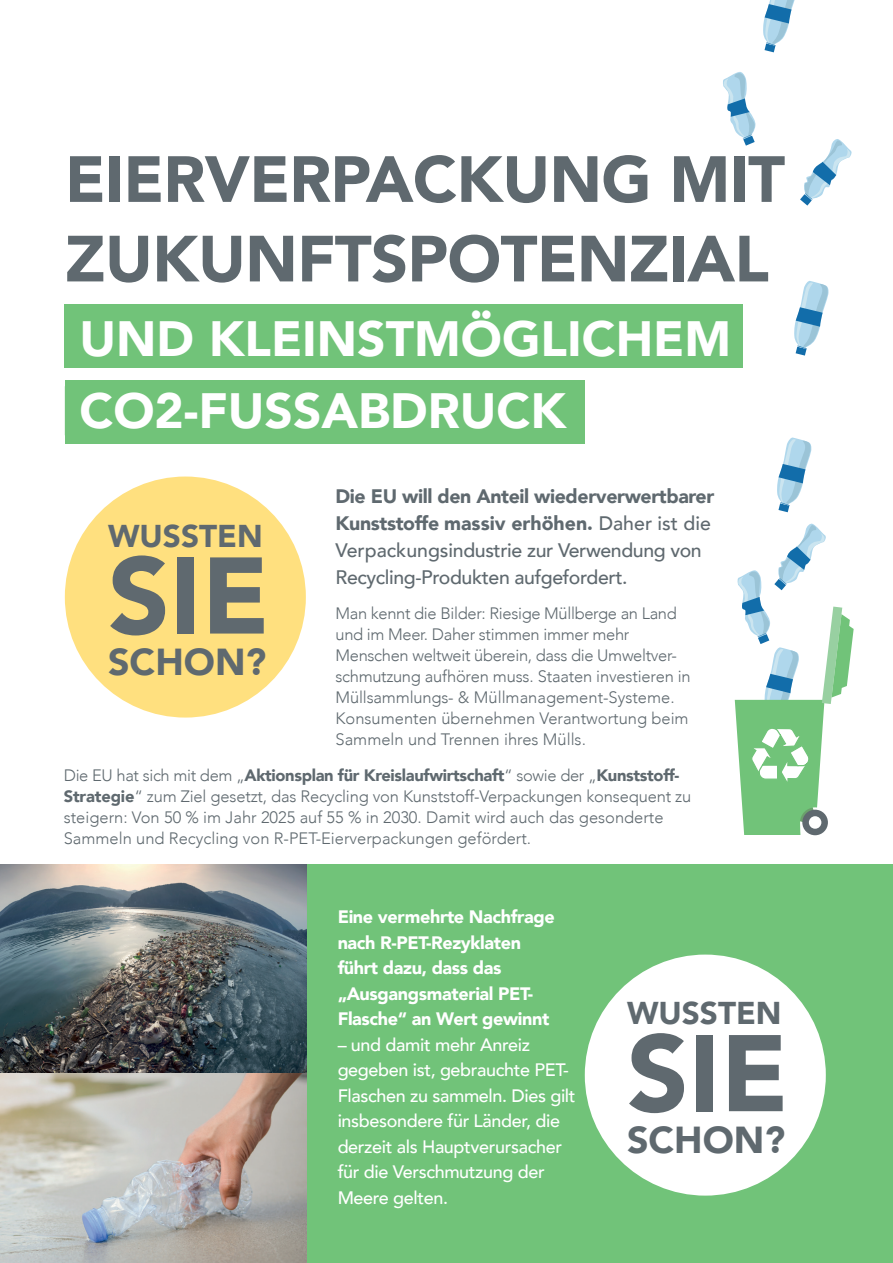
<style>
.page{position:relative;width:893px;height:1263px;background:#fff}
.page>*{position:absolute;margin:0;border:0;box-sizing:border-box;transform-origin:0 0}
.t1{font:900 107.55px "Avenir";color:#5f696f}
.t2{font:900 64.5px/79.5px "Avenir";letter-spacing:-.01em;color:#5f696f}
.t3{font:900 49.5px/72px "Avenir";color:#fff}
.t4{font:900 37.5px "Avenir";color:#5f696f}
.t5{font:900 31.5px "Avenir";color:#5f696f}
.t6{font:500 19.5px/27px "Avenir";letter-spacing:-.02em;color:#5f696f}
.t7{font:500 18px/25.5px "Avenir";letter-spacing:-.02em;color:#fff}
.t8{font:900 18px/25.5px "Avenir";letter-spacing:-.02em;color:#fff}
.t9{font:300 16.5px/21px "Avenir";letter-spacing:-.01em;color:#5f696f}
.s1{font-weight:900}
</style>
<div class="page">
<div style="left:65px;top:380px;width:520px;height:64px;background:#71c379"></div>
<div style="left:64px;top:304px;width:679px;height:64px;background:#71c379"></div>
<div style="left:0;top:865px;width:893px;height:398px;background:#71c379"></div>
<img style="left:0;top:1072px;width:307px;height:191px">
<svg style="left:777px;top:437px;width:35px;height:75px"></svg>
<div style="left:65px;top:476px;width:241px;height:241px;background:#ffe07f;border-radius:50%"></div>
<svg style="left:735px;top:523px;width:119px;height:312px"></svg>
<div style="left:585px;top:954px;width:241px;height:241px;background:#fff;border-radius:50%"></div>
<svg style="left:794px;top:281px;width:35px;height:75px"></svg>
<svg style="left:763px;top:0;width:32px;height:52px"></svg>
<svg style="left:800px;top:139px;width:52px;height:67px"></svg>
<svg style="left:723px;top:72px;width:33px;height:74px"></svg>
<img style="left:0;top:865px;width:307px;height:207px">
<h2 class="t2" style="left:65px;top:138px;width:722px">EIERVERPACKUNG MIT<br>ZUKUNFTSPOTENZIAL</h2>
<h3 class="t3" style="left:79px;top:301px;width:653px">UND KLEINSTMÖGLICHEM<br>CO2-FUSSABDRUCK</h3>
<h3 class="t5" style="left:108px;top:509px;width:156px">WUSSTEN</h3>
<h1 class="t1" style="left:108px;top:504px;width:163px">SIE</h1>
<h3 class="t4" style="left:108px;top:630px;width:160px">SCHON?</h3>
<p class="t6" style="left:336px;top:482px;width:380px"><span class="s1">Die EU will den Anteil wiederverwertbarer Kunststoffe massiv erhöhen.</span> Daher ist die Verpackungsindustrie zur Verwendung von Recycling-Produkten aufgefordert.</p>
<p class="t9" style="left:336px;top:603px;width:357px">Man kennt die Bilder: Riesige Müllberge an Land und im Meer. Daher stimmen immer mehr Menschen weltweit überein, dass die Umweltver&shy;schmutzung aufhören muss. Staaten investieren in Müllsammlungs- &amp; Müllmanagement-Systeme.<br>Konsumenten übernehmen Verantwortung beim Sammeln und Trennen ihres Mülls.</p>
<p class="t9" style="left:64px;top:765px;width:629px">Die EU hat sich mit dem „<span class="s1">Aktionsplan für Kreislaufwirtschaft</span>“ sowie der „<span class="s1">Kunststoff-Strategie</span>“ zum Ziel gesetzt, das Recycling von Kunststoff-Verpackungen konsequent zu steigern: Von 50 % im Jahr 2025 auf 55 % in 2030. Damit wird auch das gesonderte Sammeln und Recycling von R-PET-Eierverpackungen gefördert.</p>
<p class="t8" style="left:338px;top:904px;width:219px">Eine vermehrte Nachfrage nach R-PET-Rezyklaten führt dazu, dass das „Ausgangsmaterial PET-<br>Flasche“ an Wert gewinnt</p>
<p class="t7" style="left:338px;top:1031px;width:239px">– und damit mehr Anreiz gegeben ist, gebrauchte PET-<br>Flaschen zu sammeln. Dies gilt insbesondere für Länder, die derzeit als Hauptverursacher für die Verschmutzung der<br>Meere gelten.</p>
<h3 class="t5" style="left:627px;top:986px;width:156px">WUSSTEN</h3>
<h1 class="t1" style="left:627px;top:981px;width:163px">SIE</h1>
<h3 class="t4" style="left:627px;top:1108px;width:160px">SCHON?</h3>
</div>
